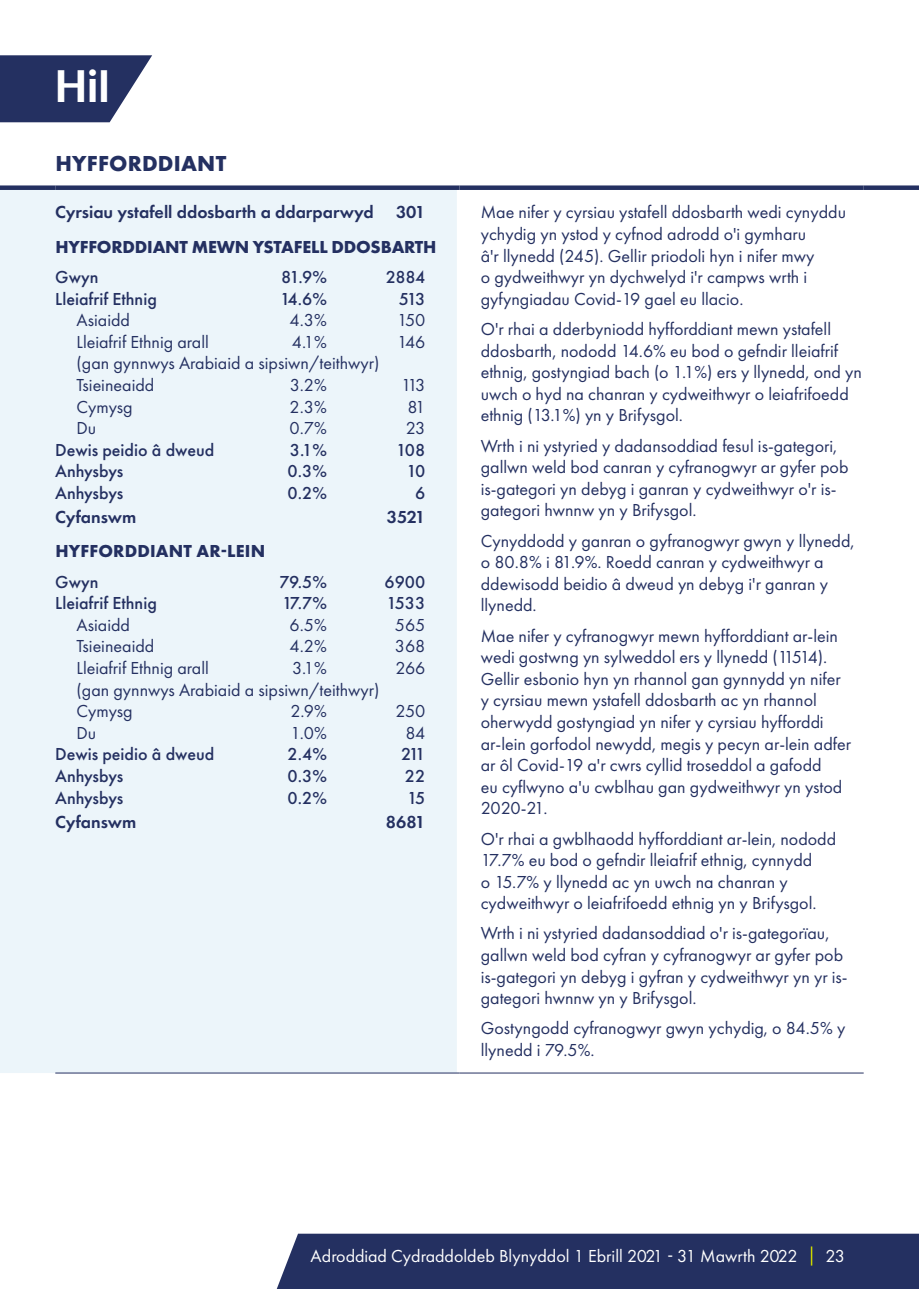
<style>
.page{position:relative;width:919px;height:1289px;background:#fff}
.page>*{position:absolute;margin:0;border:0;box-sizing:border-box;transform-origin:0 0}
.Heading{font:500 45px "Cosmos BQ";color:#fff}
.Sub_Heading{font:700 22.5px "Futura PT";letter-spacing:.01em;color:#243061}
.Body_Table{font:18px/21.6px "Futura PT";color:#243061}
.Body_Figures{font:18px/21.6px "Futura PT";color:#243061}
.Body_Figures-2{font:500 18px "Futura PT";color:#243061}
.Body_Demi{font:600 18px "Futura PT";color:#243061}
.t1{font:18px "Futura PT";color:#fff}
.Sub_Heading_2_Table{font:700 18px "Futura PT";letter-spacing:-.01em;color:#243061}
.Sub_Heading_2_Table-2{font:700 18px "Futura PT";letter-spacing:.01em;color:#243061}
</style>
<div class="page">
<div style="left:0;top:190px;width:457px;height:882px;background:#ecf5fa"></div>
<hr style="left:55px;top:1072px;width:404px;height:1px;background:#243061">
<hr style="left:459px;top:1072px;width:404px;height:1px;background:#243061">
<div style="left:0;top:185px;width:55px;height:5px;background:#243061"></div>
<div style="left:55px;top:185px;width:404px;height:5px;background:#243061"></div>
<div style="left:459px;top:185px;width:404px;height:5px;background:#243061"></div>
<div style="left:863px;top:185px;width:55px;height:5px;background:#243061"></div>
<svg style="left:0;top:55px;width:152px;height:67px;background:#424c76"></svg>
<div style="left:277px;top:1233px;width:641px;height:55px;background:#243061"></div>
<h1 class="Heading" style="left:55px;top:60px;width:56px">Hil</h1>
<h2 class="Sub_Heading" style="left:55px;top:149px;width:172px">HYFFORDDIANT</h2>
<p class="Body_Demi" style="left:55px;top:201px;width:371px">Cyrsiau ystafell ddosbarth a ddarparwyd 301</p>
<p class="Sub_Heading_2_Table" style="left:55px;top:235px;width:382px">HYFFORDDIANT MEWN YSTAFELL DDOSBARTH</p>
<p class="Body_Figures-2" style="left:55px;top:266px;width:45px">Gwyn</p>
<p class="Body_Figures-2" style="left:281px;top:266px;width:47px">81.9%</p>
<p class="Body_Figures-2" style="left:386px;top:266px;width:41px">2884</p>
<p class="Body_Figures-2" style="left:55px;top:288px;width:103px">Lleiafrif Ethnig</p>
<p class="Body_Figures-2" style="left:280px;top:288px;width:48px">14.6%</p>
<p class="Body_Figures-2" style="left:399px;top:288px;width:28px">513</p>
<p class="Body_Figures" style="left:77px;top:309px;width:55px">Asiaidd</p>
<p class="Body_Figures" style="left:289px;top:309px;width:39px">4.3%</p>
<p class="Body_Figures" style="left:397px;top:309px;width:30px">150</p>
<p class="Body_Figures" style="left:77px;top:331px;width:134px">Lleiafrif Ethnig arall</p>
<p class="Body_Figures" style="left:292px;top:331px;width:37px">4.1%</p>
<p class="Body_Figures" style="left:397px;top:331px;width:30px">146</p>
<p class="Body_Figures" style="left:77px;top:352px;width:304px">(gan gynnwys Arabiaid a sipsiwn/teithwyr)<br>Tsieineaidd</p>
<p class="Body_Figures" style="left:290px;top:374px;width:38px">3.2%</p>
<p class="Body_Figures" style="left:401px;top:374px;width:26px">113</p>
<p class="Body_Figures" style="left:77px;top:396px;width:58px">Cymysg</p>
<p class="Body_Figures" style="left:289px;top:396px;width:39px">2.3%</p>
<p class="Body_Figures" style="left:407px;top:396px;width:19px">81</p>
<p class="Body_Figures" style="left:77px;top:417px;width:21px">Du</p>
<p class="Body_Figures" style="left:289px;top:417px;width:39px">0.7%</p>
<p class="Body_Figures" style="left:405px;top:417px;width:21px">23</p>
<p class="Body_Figures-2" style="left:55px;top:439px;width:160px">Dewis peidio â dweud</p>
<p class="Body_Figures-2" style="left:290px;top:439px;width:39px">3.1%</p>
<p class="Body_Figures-2" style="left:396px;top:439px;width:31px">108</p>
<p class="Body_Figures-2" style="left:55px;top:460px;width:70px">Anhysbys</p>
<p class="Body_Figures-2" style="left:287px;top:460px;width:41px">0.3%</p>
<p class="Body_Figures-2" style="left:406px;top:460px;width:21px">10</p>
<p class="Body_Figures-2" style="left:55px;top:482px;width:70px">Anhysbys</p>
<p class="Body_Figures-2" style="left:287px;top:482px;width:41px">0.2%</p>
<p class="Body_Figures-2" style="left:415px;top:482px;width:12px">6</p>
<p class="Body_Demi" style="left:55px;top:506px;width:83px">Cyfanswm</p>
<p class="Body_Demi" style="left:387px;top:506px;width:40px">3521</p>
<p class="Sub_Heading_2_Table-2" style="left:55px;top:540px;width:211px">HYFFORDDIANT AR-LEIN</p>
<p class="Body_Figures-2" style="left:55px;top:570px;width:45px">Gwyn</p>
<p class="Body_Figures-2" style="left:279px;top:570px;width:49px">79.5%</p>
<p class="Body_Figures-2" style="left:384px;top:570px;width:42px">6900</p>
<p class="Body_Figures-2" style="left:55px;top:592px;width:103px">Lleiafrif Ethnig</p>
<p class="Body_Figures-2" style="left:282px;top:592px;width:46px">17.7%</p>
<p class="Body_Figures-2" style="left:386px;top:592px;width:40px">1533</p>
<p class="Body_Figures" style="left:77px;top:614px;width:55px">Asiaidd</p>
<p class="Body_Figures" style="left:289px;top:614px;width:39px">6.5%</p>
<p class="Body_Figures" style="left:395px;top:614px;width:32px">565</p>
<p class="Body_Figures" style="left:77px;top:635px;width:79px">Tsieineaidd</p>
<p class="Body_Figures" style="left:289px;top:635px;width:39px">4.2%</p>
<p class="Body_Figures" style="left:395px;top:635px;width:32px">368</p>
<p class="Body_Figures" style="left:77px;top:657px;width:134px">Lleiafrif Ethnig arall</p>
<p class="Body_Figures" style="left:292px;top:657px;width:36px">3.1%</p>
<p class="Body_Figures" style="left:395px;top:657px;width:32px">266</p>
<p class="Body_Figures" style="left:77px;top:678px;width:304px">(gan gynnwys Arabiaid a sipsiwn/teithwyr)<br>Cymysg</p>
<p class="Body_Figures" style="left:290px;top:700px;width:38px">2.9%</p>
<p class="Body_Figures" style="left:395px;top:700px;width:32px">250</p>
<p class="Body_Figures" style="left:77px;top:722px;width:21px">Du</p>
<p class="Body_Figures" style="left:290px;top:722px;width:38px">1.0%</p>
<p class="Body_Figures" style="left:405px;top:722px;width:21px">84</p>
<p class="Body_Figures-2" style="left:55px;top:743px;width:160px">Dewis peidio â dweud</p>
<p class="Body_Figures-2" style="left:287px;top:743px;width:41px">2.4%</p>
<p class="Body_Figures-2" style="left:401px;top:743px;width:26px">211</p>
<p class="Body_Figures-2" style="left:55px;top:765px;width:70px">Anhysbys</p>
<p class="Body_Figures-2" style="left:287px;top:765px;width:41px">0.3%</p>
<p class="Body_Figures-2" style="left:405px;top:765px;width:22px">22</p>
<p class="Body_Figures-2" style="left:55px;top:786px;width:70px">Anhysbys</p>
<p class="Body_Figures-2" style="left:287px;top:786px;width:41px">0.2%</p>
<p class="Body_Figures-2" style="left:407px;top:786px;width:20px">15</p>
<p class="Body_Demi" style="left:55px;top:810px;width:83px">Cyfanswm</p>
<p class="Body_Demi" style="left:386px;top:810px;width:41px">8681</p>
<p class="Body_Table" style="left:480px;top:201px;width:367px">Mae nifer y cyrsiau ystafell ddosbarth wedi cynyddu ychydig yn ystod y cyfnod adrodd o'i gymharu<br>â'r llynedd (245). Gellir priodoli hyn i nifer mwy<br>o gydweithwyr yn dychwelyd i'r campws wrth i gyfyngiadau Covid-19 gael eu llacio.</p>
<p class="Body_Table" style="left:480px;top:318px;width:382px">O'r rhai a dderbyniodd hyfforddiant mewn ystafell ddosbarth, nododd 14.6% eu bod o gefndir lleiafrif ethnig, gostyngiad bach (o 1.1%) ers y llynedd, ond yn uwch o hyd na chanran y cydweithwyr o leiafrifoedd ethnig (13.1%) yn y Brifysgol.</p>
<p class="Body_Table" style="left:480px;top:434px;width:369px">Wrth i ni ystyried y dadansoddiad fesul is-gategori, gallwn weld bod canran y cyfranogwyr ar gyfer pob is-gategori yn debyg i ganran y cydweithwyr o'r is&shy;gategori hwnnw yn y Brifysgol.</p>
<p class="Body_Table" style="left:480px;top:529px;width:375px">Cynyddodd y ganran o gyfranogwyr gwyn y llynedd, o 80.8% i 81.9%. Roedd canran y cydweithwyr a ddewisodd beidio â dweud yn debyg i'r ganran y llynedd.</p>
<p class="Body_Table" style="left:480px;top:624px;width:372px">Mae nifer y cyfranogwyr mewn hyfforddiant ar-lein wedi gostwng yn sylweddol ers y llynedd (11514).<br>Gellir esbonio hyn yn rhannol gan gynnydd yn nifer y cyrsiau mewn ystafell ddosbarth ac yn rhannol oherwydd gostyngiad yn nifer y cyrsiau hyfforddi ar-lein gorfodol newydd, megis y pecyn ar-lein adfer ar ôl Covid-19 a'r cwrs cyllid troseddol a gafodd<br>eu cyflwyno a'u cwblhau gan gydweithwyr yn ystod 2020-21.</p>
<p class="Body_Table" style="left:480px;top:827px;width:357px">O'r rhai a gwblhaodd hyfforddiant ar-lein, nododd 17.7% eu bod o gefndir lleiafrif ethnig, cynnydd<br>o 15.7% y llynedd ac yn uwch na chanran y cydweithwyr o leiafrifoedd ethnig yn y Brifysgol.</p>
<p class="Body_Table" style="left:480px;top:922px;width:368px">Wrth i ni ystyried dadansoddiad o'r is-gategorïau, gallwn weld bod cyfran y cyfranogwyr ar gyfer pob is-gategori yn debyg i gyfran y cydweithwyr yn yr is&shy;gategori hwnnw yn y Brifysgol.</p>
<p class="Body_Table" style="left:480px;top:1017px;width:366px">Gostyngodd cyfranogwyr gwyn ychydig, o 84.5% y llynedd i 79.5%.</p>
<p class="t1" style="left:310px;top:1245px;width:488px">Adroddiad Cydraddoldeb Blynyddol 1 Ebrill 2021 - 31 Mawrth 2022</p>
<p class="t1" style="left:825px;top:1245px;width:21px">23</p>
</div>
